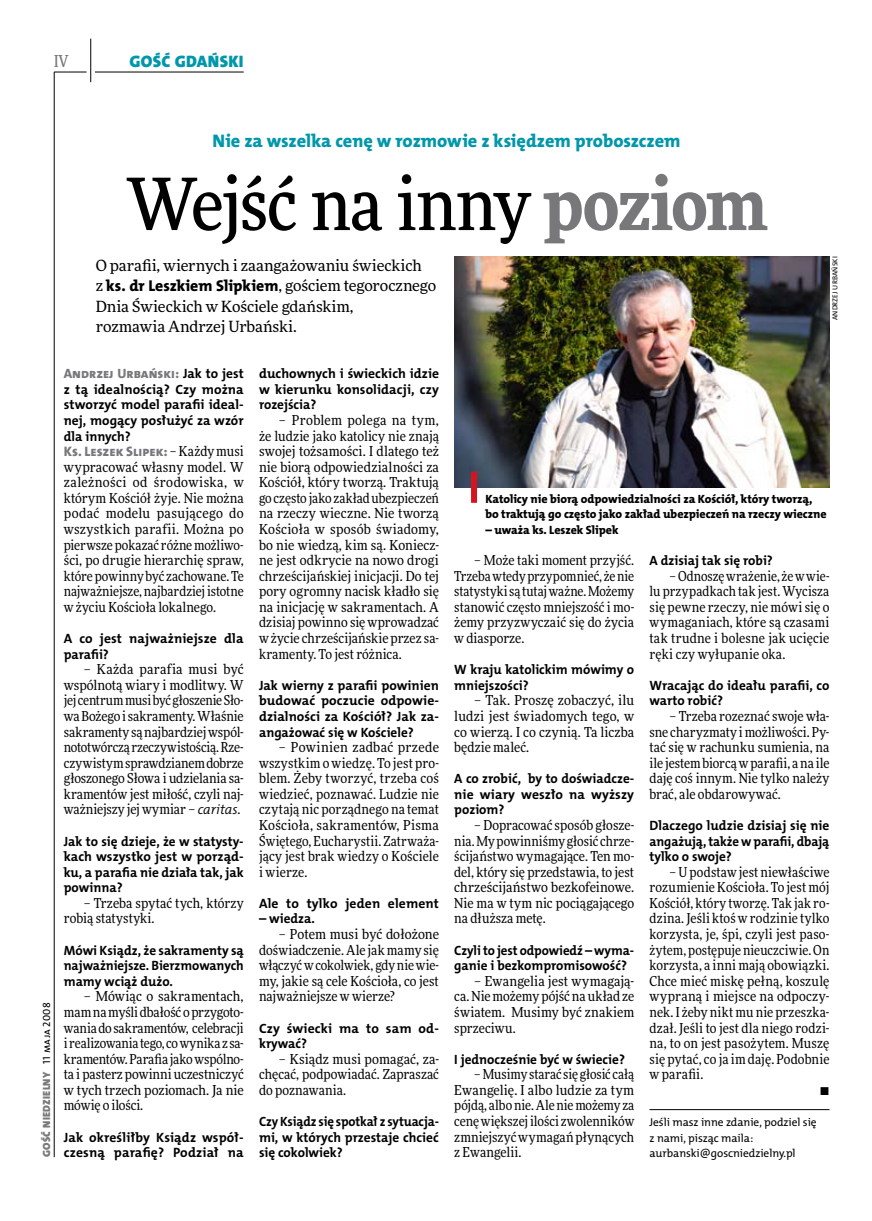
<style>
.page{position:relative;width:872px;height:1221px;background:#fff}
.page>*{position:absolute;margin:0;border:0;box-sizing:border-box;transform-origin:0 0}
.t1{font:500 72px "Freeday Narrow";letter-spacing:-.02em;color:#000}
.t2{font:18.3px "The Mix HP8 Ex Bld";letter-spacing:.005em;color:#0097aa}
.t3{font:16.65px "The Mix HP9 Blk";letter-spacing:.02em;color:#0097aa}
.t4{font:500 16.5px "Freeday Narrow";color:#787779;scale:.9 1}
.t5{font:15.45px/20.4px "Freeday News";letter-spacing:-.005em;color:#000}
.t6{font:13.8px/15.6px "Freeday Narrow News";letter-spacing:.005em;color:#000;text-align:justify}
.t7{font:13.8px "The Mix HP8 Ex Bld";color:#787779}
.t8{font:13.5px/15.6px "The Mix HP7 Bld";color:#000;text-align:justify}
.t9{font:13.5px/15.6px "The Mix HP7 Bld";color:#000;text-align:justify;scale:.95 1}
.t10{font:13.5px/15.6px "The Mix HP7 Bld";color:#000;scale:.96 1}
.t11{font:13.5px "The Mix HP8 Ex Bld";color:#787779}
.t12{font:12px/15.6px "The Mix HP8 Ex Bld";letter-spacing:-.005em;color:#000}
.t13{font:11.4px/15.6px "The Mix HP5 Plain";letter-spacing:-.005em;color:#000}
.t14{font:10.5px "The Mix HP9 Blk";letter-spacing:.025em;color:#787779}
.t15{font:7.2px "The Mix HP5 Plain";letter-spacing:.015em;color:#000}
.s1{font-family:"The Mix HP5 Plain";color:#000}
.s2{font-weight:900;color:#787779}
.s3{font-family:"The Mix HP8 Ex Bld";font-size:15.75px}
.s4{font-family:"The Mix HP7 Bld";color:#000}
.s5{font-family:"Freeday Narrow News";color:#000}
.s6{font-family:"The Mix HP4 Se Lig IT"}
</style>
<div class="page">
<hr style="left:54px;top:72px;width:1px;height:1085px;background:#000">
<hr style="left:90px;top:39px;width:1px;height:43px;background:#000">
<hr style="left:54px;top:72px;width:33px;height:1px;background:#000">
<hr style="left:95px;top:72px;width:149px;height:1px;background:#000">
<hr style="left:649px;top:1109px;width:180px;height:1px;background:#000">
<img style="left:454px;top:257px;width:375px;height:230px">
<div style="left:471px;top:471px;width:6px;height:32px;background:#d4151f"></div>
<p class="t4" style="left:54px;top:50px;width:17px">IV</p>
<p class="t3" style="left:129px;top:50px;width:116px">GOŚĆ GDAŃSKI</p>
<p class="t14" style="left:40px;top:1156px;width:156px;rotate:-90deg">GOŚĆ NIEDZIELNY <span class="s1">11 maja 2008</span></p>
<h2 class="t2" style="left:213px;top:129px;width:468px">Nie za wszelka cenę w rozmowie z księdzem proboszczem</h2>
<h1 class="t1" style="left:126px;top:159px;width:642px">Wejść na inny <span class="s2">poziom</span></h1>
<p class="t5" style="left:96px;top:255px;width:342px">O parafii, wiernych i zaangażowaniu świeckich<br>z <span class="s3">ks. dr Leszkiem Slipkiem</span>, gościem tegorocznego Dnia Świeckich w Kościele gdańskim,<br>rozmawia Andrzej Urbański.</p>
<p class="t15" style="left:830px;top:320px;width:64px;rotate:-90deg">ANDRZEJ URBAŃSKI</p>
<p class="t11" style="left:64px;top:365px;width:181px">Andrzej Urbański: <span class="s4">Jak to jest</span></p>
<p class="t8" style="left:64px;top:381px;width:181px">z tą idealnością? Czy można stworzyć model parafii ideal&shy;nej, mogący posłużyć za wzór dla innych?</p>
<p class="t7" style="left:64px;top:442px;width:181px">Ks. Leszek Slipek: <span class="s5">– Każdy musi</span></p>
<p class="t6" style="left:64px;top:459px;width:181px">wypracować własny model. W zależności od środowiska, w którym Kościół żyje. Nie można podać modelu pasującego do wszystkich parafii. Można po pierwsze pokazać różne możliwo&shy;ści, po drugie hierarchię spraw, które powinny być zachowane. Te najważniejsze, najbardziej istotne w życiu Kościoła lokalnego.</p>
<p class="t8" style="left:64px;top:630px;width:181px">A co jest najważniejsze dla parafii?</p>
<p class="t6" style="left:64px;top:661px;width:181px;text-indent:20px">– Każda parafia musi być wspólnotą wiary i modlitwy. W jej centrum musi być głoszenie Sło&shy;wa Bożego i sakramenty. Właśnie sakramenty są najbardziej wspól&shy;nototwórczą rzeczywistością. Rze&shy;czywistym sprawdzianem dobrze głoszonego Słowa i udzielania sa&shy;kramentów jest miłość, czyli naj&shy;ważniejszy jej wymiar – <span class="s6">caritas</span>.</p>
<p class="t8" style="left:64px;top:833px;width:182px">Jak to się dzieje, że w statysty&shy;kach wszystko jest w porząd&shy;ku, a parafia nie działa tak, jak powinna?</p>
<p class="t6" style="left:64px;top:895px;width:181px;text-indent:20px">– Trzeba spytać tych, którzy robią statystyki.</p>
<p class="t8" style="left:64px;top:942px;width:182px">Mówi Ksiądz, że sakramenty są najważniejsze. Bierzmowanych mamy wciąż dużo.</p>
<p class="t6" style="left:64px;top:988px;width:181px;text-indent:20px">– Mówiąc o sakramentach, mam na myśli dbałość o przygoto&shy;wania do sakramentów, celebracji i realizowania tego, co wynika z sa&shy;kramentów. Parafia jako wspólno&shy;ta i pasterz powinni uczestniczyć w tych trzech poziomach. Ja nie mówię o ilości.</p>
<p class="t8" style="left:64px;top:1129px;width:181px">Jak określiłby Ksiądz współ&shy;czesną parafię? Podział na</p>
<p class="t8" style="left:259px;top:366px;width:181px">duchownych i świeckich idzie w kierunku konsolidacji, czy rozejścia?</p>
<p class="t6" style="left:259px;top:412px;width:181px;text-indent:20px">– Problem polega na tym, że ludzie jako katolicy nie znają swojej tożsamości. I dlatego też nie biorą odpowiedzialności za Kościół, który tworzą. Traktują go często jako zakład ubezpieczeń na rzeczy wieczne. Nie tworzą Kościoła w sposób świadomy, bo nie wiedzą, kim są. Koniecz&shy;ne jest odkrycie na nowo drogi chrześcijańskiej inicjacji. Do tej pory ogromny nacisk kładło się na inicjację w sakramentach. A dzisiaj powinno się wprowadzać w życie chrześcijańskie przez sa&shy;kramenty. To jest różnica.</p>
<p class="t8" style="left:259px;top:677px;width:181px">Jak wierny z parafii powinien budować poczucie odpowie&shy;dzialności za Kościół? Jak za&shy;angażować się w Kościele?</p>
<p class="t6" style="left:259px;top:739px;width:181px;text-indent:20px">– Powinien zadbać przede wszystkim o wiedzę. To jest pro&shy;blem. Żeby tworzyć, trzeba coś wiedzieć, poznawać. Ludzie nie czytają nic porządnego na temat Kościoła, sakramentów, Pisma Świętego, Eucharystii. Zatrważa&shy;jący jest brak wiedzy o Kościele i wierze.</p>
<p class="t8" style="left:259px;top:895px;width:181px">Ale to tylko jeden element</p>
<p class="t8" style="left:259px;top:911px;width:57px">– wiedza.</p>
<p class="t6" style="left:259px;top:926px;width:181px;text-indent:20px">– Potem musi być dołożone doświadczenie. Ale jak mamy się włączyć w cokolwiek, gdy nie wie&shy;my, jakie są cele Kościoła, co jest najważniejsze w wierze?</p>
<p class="t8" style="left:259px;top:1020px;width:181px">Czy świecki ma to sam od&shy;krywać?</p>
<p class="t6" style="left:259px;top:1050px;width:181px;text-indent:20px">– Ksiądz musi pomagać, za&shy;chęcać, podpowiadać. Zapraszać do poznawania.</p>
<p class="t9" style="left:259px;top:1113px;width:191px">Czy Ksiądz się spotkał z sytuacja&shy;mi, w których przestaje chcieć się cokolwiek?</p>
<p class="t12" style="left:485px;top:491px;width:343px">Katolicy nie biorą odpowiedzialności za Kościół, który tworzą, bo traktują go często jako zakład ubezpieczeń na rzeczy wieczne</p>
<p class="t12" style="left:485px;top:522px;width:135px">– uważa ks. Leszek Slipek</p>
<p class="t6" style="left:454px;top:552px;width:181px;text-indent:20px">– Może taki moment przyjść.<br>Trzeba wtedy przypomnieć, że nie statystyki są tutaj ważne. Możemy stanowić często mniejszość i mo&shy;żemy przyzwyczaić się do życia w diasporze.</p>
<p class="t8" style="left:454px;top:662px;width:181px">W kraju katolickim mówimy o mniejszości?</p>
<p class="t6" style="left:454px;top:692px;width:181px;text-indent:20px">– Tak. Proszę zobaczyć, ilu ludzi jest świadomych tego, w co wierzą. I co czynią. Ta liczba będzie maleć.</p>
<p class="t8" style="left:454px;top:771px;width:181px">A co zrobić, by to doświadcze&shy;nie wiary weszło na wyższy poziom?</p>
<p class="t6" style="left:454px;top:817px;width:181px;text-indent:20px">– Dopracować sposób głosze&shy;nia. My powinniśmy głosić chrze&shy;ścijaństwo wymagające. Ten mo&shy;del, który się przedstawia, to jest chrześcijaństwo bezkofeinowe.<br>Nie ma w tym nic pociągającego na dłuższa metę.</p>
<p class="t10" style="left:454px;top:942px;width:189px">Czyli to jest odpowiedź – wyma&shy;ganie i bezkompromisowość?</p>
<p class="t6" style="left:454px;top:972px;width:181px;text-indent:20px">– Ewangelia jest wymagają&shy;ca. Nie możemy pójść na układ ze światem. Musimy być znakiem sprzeciwu.</p>
<p class="t8" style="left:454px;top:1051px;width:172px">I jednocześnie być w świecie?</p>
<p class="t6" style="left:454px;top:1066px;width:181px;text-indent:20px">– Musimy starać się głosić całą Ewangelię. I albo ludzie za tym pójdą, albo nie. Ale nie możemy za cenę większej ilości zwolenników zmniejszyć wymagań płynących z Ewangelii.</p>
<p class="t8" style="left:649px;top:553px;width:125px">A dzisiaj tak się robi?</p>
<p class="t6" style="left:649px;top:568px;width:181px;text-indent:20px">– Odnoszę wrażenie, że w wie&shy;lu przypadkach tak jest. Wycisza się pewne rzeczy, nie mówi się o wymaganiach, które są czasami tak trudne i bolesne jak ucięcie ręki czy wyłupanie oka.</p>
<p class="t8" style="left:649px;top:677px;width:181px">Wracając do ideału parafii, co warto robić?</p>
<p class="t6" style="left:649px;top:708px;width:181px;text-indent:20px">– Trzeba rozeznać swoje wła&shy;sne charyzmaty i możliwości. Py&shy;tać się w rachunku sumienia, na ile jestem biorcą w parafii, a na ile daję coś innym. Nie tylko należy brać, ale obdarowywać.</p>
<p class="t8" style="left:649px;top:817px;width:181px">Dlaczego ludzie dzisiaj się nie angażują, także w parafii, dbają tylko o swoje?</p>
<p class="t6" style="left:669px;top:863px;width:162px">– U podstaw jest niewłaściwe</p>
<p class="t6" style="left:649px;top:879px;width:181px">rozumienie Kościoła. To jest mój</p>
<p class="t6" style="left:649px;top:895px;width:181px">Kościół, który tworzę. Tak jak ro-</p>
<p class="t6" style="left:649px;top:910px;width:181px">dzina. Jeśli ktoś w rodzinie tylko</p>
<p class="t6" style="left:649px;top:926px;width:181px">korzysta, je, śpi, czyli jest paso-</p>
<p class="t6" style="left:649px;top:941px;width:181px">żytem, postępuje nieuczciwie. On</p>
<p class="t6" style="left:649px;top:957px;width:181px">korzysta, a inni mają obowiązki.</p>
<p class="t6" style="left:649px;top:972px;width:181px">Chce mieć miskę pełną, koszulę</p>
<p class="t6" style="left:649px;top:988px;width:181px">wypraną i miejsce na odpoczy-</p>
<p class="t6" style="left:649px;top:1004px;width:181px">nek. I żeby nikt mu nie przeszka-</p>
<p class="t6" style="left:649px;top:1019px;width:181px">dzał. Jeśli to jest dla niego rodzi-</p>
<p class="t6" style="left:649px;top:1035px;width:181px">na, to on jest pasożytem. Muszę</p>
<p class="t6" style="left:649px;top:1050px;width:181px">się pytać, co ja im daję. Podobnie</p>
<p class="t6" style="left:649px;top:1066px;width:55px">w parafii.</p>
<p class="t6" style="left:819px;top:1081px;width:11px">•</p>
<p class="t13" style="left:649px;top:1114px;width:169px">Jeśli masz inne zdanie, podziel się z nami, pisząc maila: aurbanski@goscniedzielny.pl</p>
</div>
